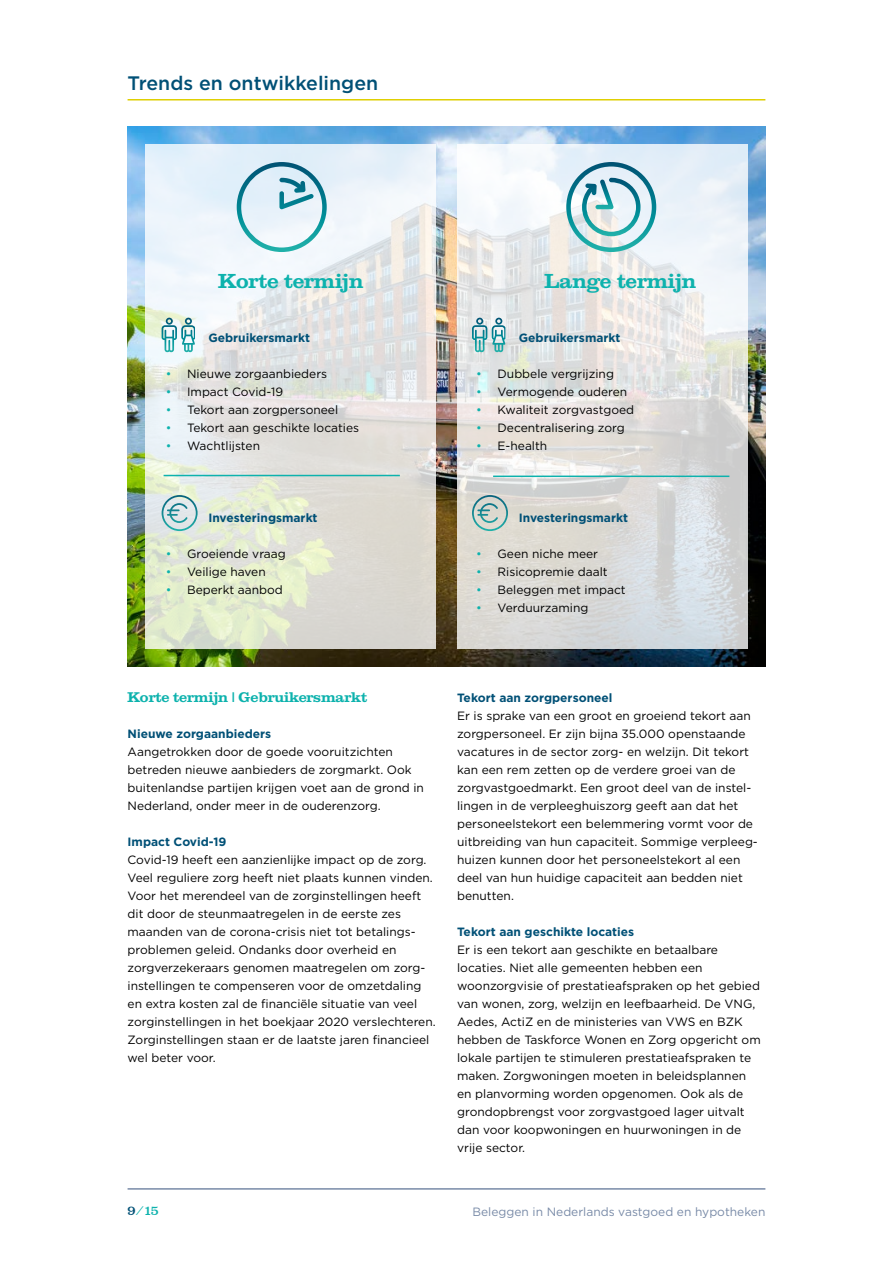
<style>
.page{position:relative;width:893px;height:1263px;background:#fff}
.page>*{position:absolute;margin:0;border:0;box-sizing:border-box;transform-origin:0 0}
.t1{font:600 19.5px "Clarendon";color:#0db2ad}
.t2{font:500 19.5px "Gotham";color:#005076}
.t3{font:600 13.5px "Clarendon";color:#0db2ad}
.t4{font:12px/18px "Gotham";color:#000}
.t5{font:700 12px "Gotham";color:#005076}
.t6{font:12px "Gotham";color:#788aa7}
.t7{font:500 12px "Clarendon";color:#0db2ad}
.s1{color:#0db2ad}
.s2{color:#005076}
</style>
<div class="page">
<hr style="left:128px;top:1188px;width:637px;height:2px;background:#788aa7">
<img style="left:128px;top:126px;width:637px;height:540px">
<svg style="left:457px;top:144px;width:290px;height:504px"></svg>
<svg style="left:146px;top:144px;width:290px;height:504px"></svg>
<hr style="left:128px;top:99px;width:637px;height:2px;background:#dfcf00">
<svg style="left:237px;top:162px;width:90px;height:90px"></svg>
<svg style="left:566px;top:162px;width:90px;height:90px"></svg>
<svg style="left:162px;top:495px;width:36px;height:36px"></svg>
<svg style="left:472px;top:495px;width:36px;height:36px"></svg>
<svg style="left:162px;top:318px;width:33px;height:34px"></svg>
<svg style="left:472px;top:318px;width:33px;height:34px"></svg>
<hr style="left:164px;top:475px;width:236px;height:1px;background:#0db2ad">
<hr style="left:493px;top:475px;width:236px;height:2px;background:#0db2ad">
<h1 class="t2" style="left:128px;top:70px;width:252px">Trends en ontwikkelingen</h1>
<h1 class="t1" style="left:218px;top:268px;width:147px">Korte termijn</h1>
<p class="t5" style="left:208px;top:330px;width:103px">Gebruikersmarkt</p>
<p class="t4" style="left:166px;top:365px;width:163px"><span class="s1">•</span> Nieuwe zorgaanbieders</p>
<p class="t4" style="left:166px;top:383px;width:119px"><span class="s1">•</span> Impact Covid-19</p>
<p class="t4" style="left:166px;top:401px;width:174px"><span class="s1">•</span> Tekort aan zorgpersoneel</p>
<p class="t4" style="left:166px;top:419px;width:195px"><span class="s1">•</span> Tekort aan geschikte locaties</p>
<p class="t4" style="left:166px;top:437px;width:96px"><span class="s1">•</span> Wachtlijsten</p>
<p class="t5" style="left:208px;top:510px;width:111px">Investeringsmarkt</p>
<p class="t4" style="left:166px;top:545px;width:121px"><span class="s1">•</span> Groeiende vraag</p>
<p class="t4" style="left:166px;top:563px;width:101px"><span class="s1">•</span> Veilige haven</p>
<p class="t4" style="left:166px;top:581px;width:119px"><span class="s1">•</span> Beperkt aanbod</p>
<h1 class="t1" style="left:544px;top:268px;width:153px">Lange termijn</h1>
<p class="t5" style="left:519px;top:330px;width:103px">Gebruikersmarkt</p>
<p class="t4" style="left:476px;top:365px;width:139px"><span class="s1">•</span> Dubbele vergrijzing</p>
<p class="t4" style="left:476px;top:383px;width:152px"><span class="s1">•</span> Vermogende ouderen</p>
<p class="t4" style="left:476px;top:401px;width:159px"><span class="s1">•</span> Kwaliteit zorgvastgoed</p>
<p class="t4" style="left:476px;top:419px;width:150px"><span class="s1">•</span> Decentralisering zorg</p>
<p class="t4" style="left:476px;top:437px;width:73px"><span class="s1">•</span> E-health</p>
<p class="t5" style="left:519px;top:510px;width:111px">Investeringsmarkt</p>
<p class="t4" style="left:476px;top:545px;width:123px"><span class="s1">•</span> Geen niche meer</p>
<p class="t4" style="left:476px;top:563px;width:133px"><span class="s1">•</span> Risicopremie daalt</p>
<p class="t4" style="left:476px;top:581px;width:151px"><span class="s1">•</span> Beleggen met impact</p>
<p class="t4" style="left:476px;top:599px;width:114px"><span class="s1">•</span> Verduurzaming</p>
<p class="t3" style="left:128px;top:688px;width:241px">Korte termijn | Gebruikersmarkt</p>
<p class="t5" style="left:128px;top:726px;width:145px">Nieuwe zorgaanbieders</p>
<p class="t4" style="left:128px;top:743px;width:298px">Aangetrokken door de goede vooruitzichten betreden nieuwe aanbieders de zorgmarkt. Ook buitenlandse partijen krijgen voet aan de grond in Nederland, onder meer in de ouderenzorg.</p>
<p class="t5" style="left:128px;top:834px;width:100px">Impact Covid-19</p>
<p class="t4" style="left:128px;top:851px;width:310px">Covid-19 heeft een aanzienlijke impact op de zorg.<br>Veel reguliere zorg heeft niet plaats kunnen vinden.<br>Voor het merendeel van de zorginstellingen heeft dit door de steunmaatregelen in de eerste zes maanden van de corona-crisis niet tot betalings&shy;problemen geleid. Ondanks door overheid en zorgverzekeraars genomen maatregelen om zorg--- instellingen te compenseren voor de omzetdaling en extra kosten zal de financiële situatie van veel zorginstellingen in het boekjaar 2020 verslechteren.<br>Zorginstellingen staan er de laatste jaren financieel wel beter voor.</p>
<p class="t5" style="left:457px;top:690px;width:157px">Tekort aan zorgpersoneel</p>
<p class="t4" style="left:457px;top:707px;width:302px">Er is sprake van een groot en groeiend tekort aan zorgpersoneel. Er zijn bijna 35.000 openstaande vacatures in de sector zorg- en welzijn. Dit tekort kan een rem zetten op de verdere groei van de zorgvastgoedmarkt. Een groot deel van de instel&shy;lingen in de verpleeghuiszorg geeft aan dat het personeelstekort een belemmering vormt voor de uitbreiding van hun capaciteit. Sommige verpleeg&shy;huizen kunnen door het personeelstekort al een deel van hun huidige capaciteit aan bedden niet benutten.</p>
<p class="t5" style="left:457px;top:924px;width:179px">Tekort aan geschikte locaties</p>
<p class="t4" style="left:457px;top:941px;width:305px">Er is een tekort aan geschikte en betaalbare locaties. Niet alle gemeenten hebben een woonzorgvisie of prestatieafspraken op het gebied van wonen, zorg, welzijn en leefbaarheid. De VNG, Aedes, ActiZ en de ministeries van VWS en BZK hebben de Taskforce Wonen en Zorg opgericht om lokale partijen te stimuleren prestatieafspraken te maken. Zorgwoningen moeten in beleidsplannen en planvorming worden opgenomen. Ook als de grondopbrengst voor zorgvastgoed lager uitvalt dan voor koopwoningen en huurwoningen in de vrije sector.</p>
<p class="t7" style="left:128px;top:1203px;width:33px"><span class="s2">9</span>/15</p>
<p class="t6" style="left:472px;top:1204px;width:294px">Beleggen in Nederlands vastgoed en hypotheken</p>
</div>
